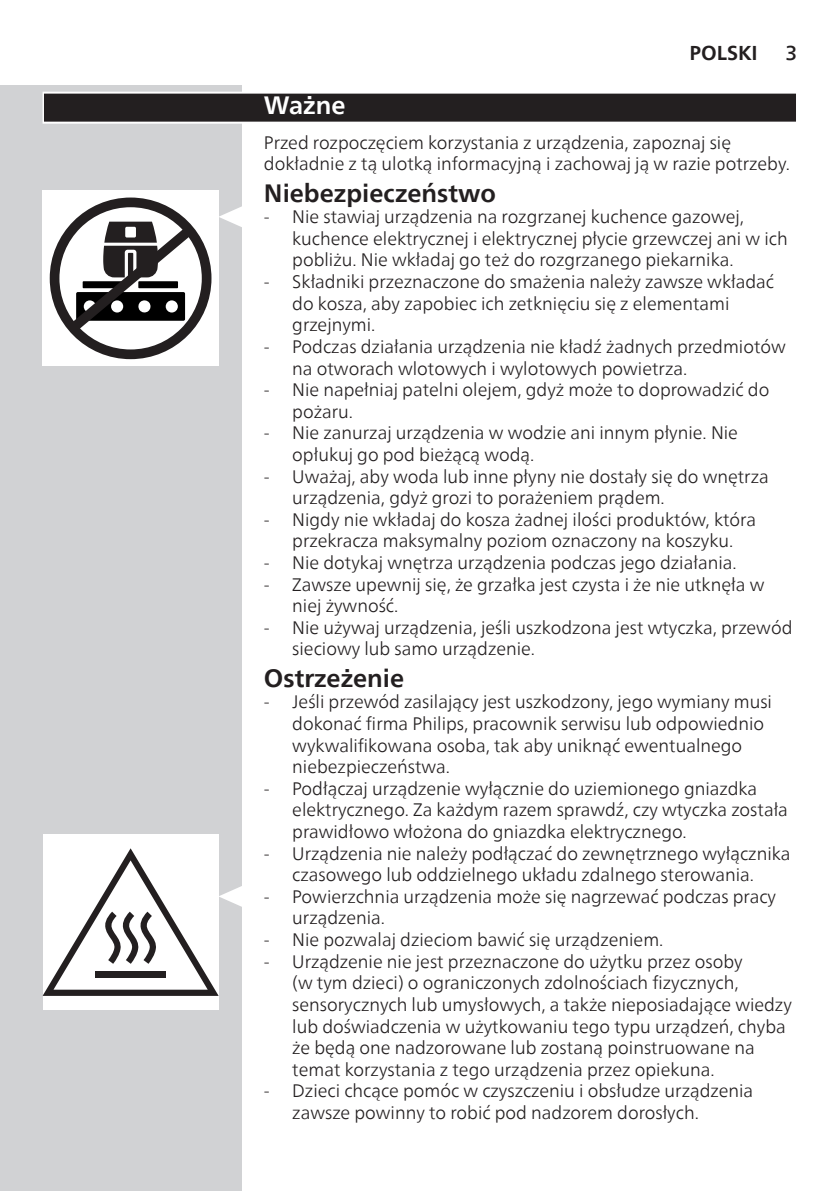
<style>
.page{position:relative;width:840px;height:1191px;background:#fff}
.page>*{position:absolute;margin:0;border:0;box-sizing:border-box;transform-origin:0 0}
.Safety_heading{font:700 25px "Neue Frutiger World";color:#231f20}
.chapter-title-paragr{font:700 25px "Neue Frutiger World";color:#fff}
.t1{font:700 20px "Neue Frutiger World";color:#231f20}
.t2{font:500 20px "Neue Frutiger World";color:#231f20}
.body{font:300 18px/21.6px "Neue Frutiger World";color:#231f20}
</style>
<div class="page">
<div style="left:0;top:85px;width:241px;height:1106px;background:#d1d2d4"></div>
<svg style="left:43px;top:92px;width:753px;height:32px"></svg>
<div style="left:44px;top:94px;width:751px;height:28px;background:#231f20"></div>
<svg style="left:218px;top:205px;width:24px;height:23px"></svg>
<div style="left:43px;top:190px;width:175px;height:176px;background:#fff"></div>
<svg style="left:50px;top:197px;width:161px;height:162px"></svg>
<div style="left:43px;top:834px;width:175px;height:175px;background:#fff"></div>
<svg style="left:43px;top:848px;width:199px;height:148px"></svg>
<div style="left:95px;top:971px;width:71px;height:6px;background:#231f20"></div>
<p class="t1" style="left:689px;top:35px;width:70px">POLSKI</p>
<p class="t2" style="left:785px;top:36px;width:13px">3</p>
<p class="chapter-title-paragr" style="left:264px;top:83px;width:83px">Ważne</p>
<p class="body" style="left:264px;top:132px;width:527px">Przed rozpoczęciem korzystania z urządzenia, zapoznaj się dokładnie z tą ulotką informacyjną i zachowaj ją w razie potrzeby.</p>
<p class="Safety_heading" style="left:264px;top:171px;width:233px">Niebezpieczeństwo</p>
<p class="body" style="left:292px;top:206px;width:496px;text-indent:-28px">- Nie stawiaj urządzenia na rozgrzanej kuchence gazowej, kuchence elektrycznej i elektrycznej płycie grzewczej ani w ich pobliżu. Nie wkładaj go też do rozgrzanego piekarnika.</p>
<p class="body" style="left:292px;top:271px;width:483px;text-indent:-28px">- Składniki przeznaczone do smażenia należy zawsze wkładać do kosza, aby zapobiec ich zetknięciu się z elementami grzejnymi.</p>
<p class="body" style="left:292px;top:336px;width:495px;text-indent:-28px">- Podczas działania urządzenia nie kładź żadnych przedmiotów na otworach wlotowych i wylotowych powietrza.</p>
<p class="body" style="left:292px;top:379px;width:478px;text-indent:-28px">- Nie napełniaj patelni olejem, gdyż może to doprowadzić do pożaru.</p>
<p class="body" style="left:292px;top:422px;width:447px;text-indent:-28px">- Nie zanurzaj urządzenia w wodzie ani innym płynie. Nie opłukuj go pod bieżącą wodą.</p>
<p class="body" style="left:292px;top:465px;width:477px;text-indent:-28px">- Uważaj, aby woda lub inne płyny nie dostały się do wnętrza urządzenia, gdyż grozi to porażeniem prądem.</p>
<p class="body" style="left:264px;top:509px;width:493px;text-align:center">- Nigdy nie wkładaj do kosza żadnej ilości produktów, która przekracza maksymalny poziom oznaczony na koszyku.</p>
<p class="body" style="left:264px;top:552px;width:474px">- Nie dotykaj wnętrza urządzenia podczas jego działania.</p>
<p class="body" style="left:292px;top:573px;width:473px;text-indent:-28px">- Zawsze upewnij się, że grzałka jest czysta i że nie utknęła w niej żywność.</p>
<p class="body" style="left:292px;top:617px;width:501px;text-indent:-28px">- Nie używaj urządzenia, jeśli uszkodzona jest wtyczka, przewód sieciowy lub samo urządzenie.</p>
<p class="Safety_heading" style="left:264px;top:656px;width:142px">Ostrzeżenie</p>
<p class="body" style="left:292px;top:691px;width:481px;text-indent:-28px">- Jeśli przewód zasilający jest uszkodzony, jego wymiany musi dokonać firma Philips, pracownik serwisu lub odpowiednio wykwalifikowana osoba, tak aby uniknąć ewentualnego niebezpieczeństwa.</p>
<p class="body" style="left:292px;top:778px;width:497px;text-indent:-28px">- Podłączaj urządzenie wyłącznie do uziemionego gniazdka elektrycznego. Za każdym razem sprawdź, czy wtyczka została prawidłowo włożona do gniazdka elektrycznego.</p>
<p class="body" style="left:264px;top:842px;width:528px;text-align:center">- Urządzenia nie należy podłączać do zewnętrznego wyłącznika czasowego lub oddzielnego układu zdalnego sterowania.</p>
<p class="body" style="left:292px;top:886px;width:485px;text-indent:-28px">- Powierzchnia urządzenia może się nagrzewać podczas pracy urządzenia.</p>
<p class="body" style="left:264px;top:929px;width:401px">- Nie pozwalaj dzieciom bawić się urządzeniem.</p>
<p class="body" style="left:292px;top:950px;width:501px;text-indent:-28px">- Urządzenie nie jest przeznaczone do użytku przez osoby<br>(w tym dzieci) o ograniczonych zdolnościach fizycznych, sensorycznych lub umysłowych, a także nieposiadające wiedzy lub doświadczenia w użytkowaniu tego typu urządzeń, chyba że będą one nadzorowane lub zostaną poinstruowane na temat korzystania z tego urządzenia przez opiekuna.</p>
<p class="body" style="left:292px;top:1080px;width:462px;text-indent:-28px">- Dzieci chcące pomóc w czyszczeniu i obsłudze urządzenia zawsze powinny to robić pod nadzorem dorosłych.</p>
</div>
